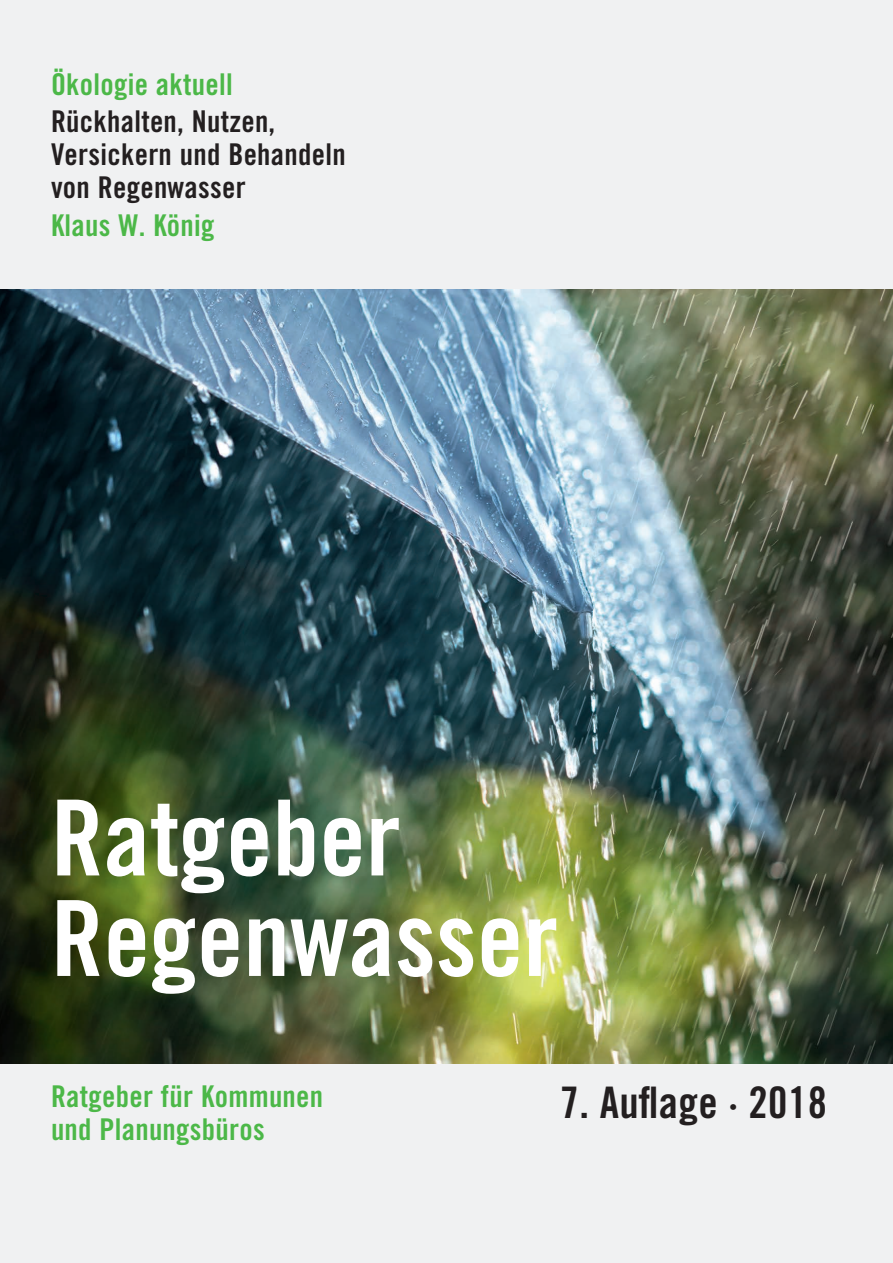
<style>
.page{position:relative;width:893px;height:1263px;background:#f0f1f2}
.page>*{position:absolute;margin:0;border:0;box-sizing:border-box;transform-origin:0 0}
.t1{font:105px/100.5px "Trade Gothic Bold Cond Twenty";color:#fff}
.t2{font:43.5px "Trade Gothic Bold Cond Twenty";letter-spacing:.01em;color:#231f20}
.t3{font:30px/33px "Trade Gothic Bold Cond Twenty";letter-spacing:.01em;color:#4cb848}
.t4{font:30px/33px "Trade Gothic Bold Cond Twenty";letter-spacing:.01em;color:#231f20}
</style>
<div class="page">
<img style="left:0;top:289px;width:893px;height:774px">
<p class="t3" style="left:51px;top:68px;width:183px">Ökologie aktuell</p>
<p class="t4" style="left:51px;top:105px;width:296px">Rückhalten, Nutzen,<br>Versickern und Behandeln von Regenwasser</p>
<p class="t3" style="left:51px;top:208px;width:165px">Klaus W. König</p>
<h1 class="t1" style="left:51px;top:787px;width:509px">Ratgeber<br>Regenwasser</h1>
<p class="t3" style="left:51px;top:1080px;width:274px">Ratgeber für Kommunen und Planungsbüros</p>
<h2 class="t2" style="left:560px;top:1076px;width:269px">7. Auflage · 2018</h2>
</div>
